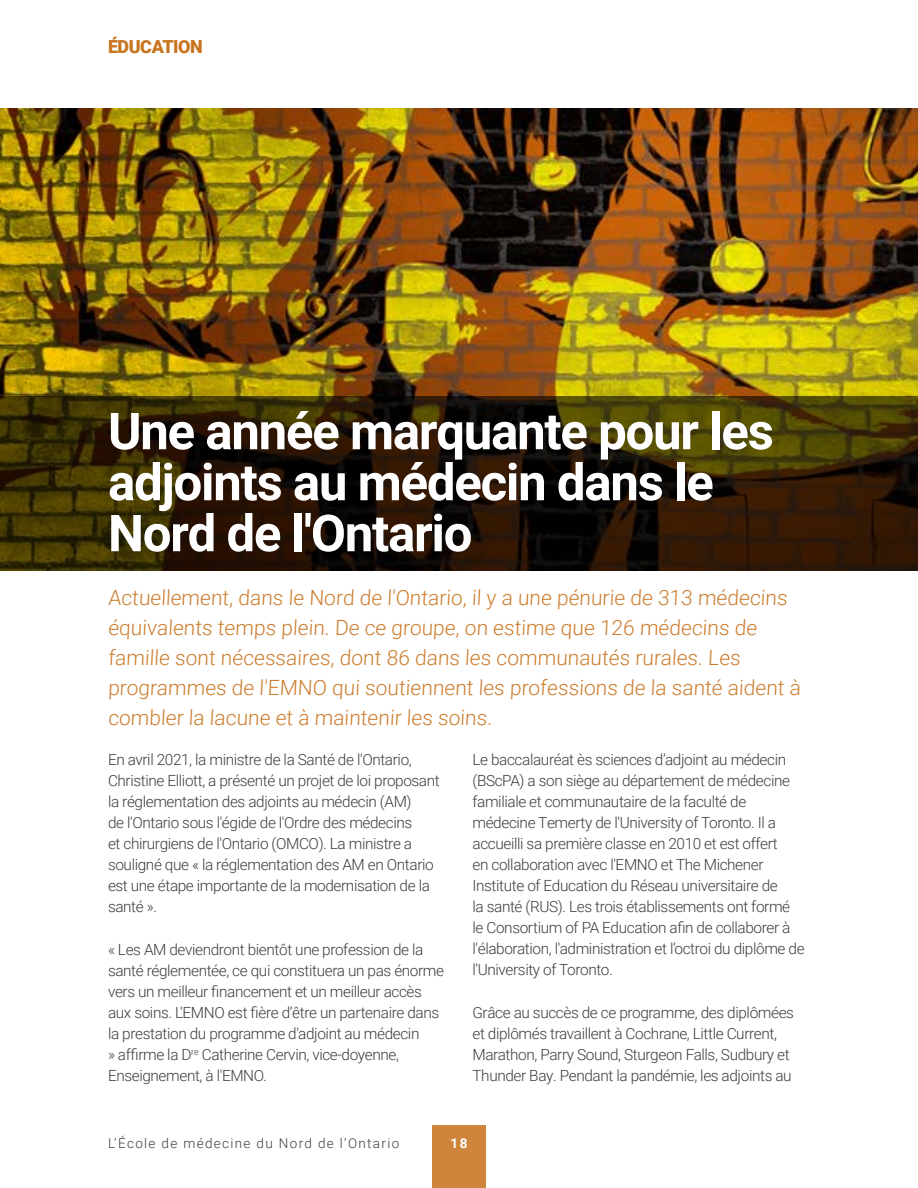
<style>
.page{position:relative;width:918px;height:1188px;background:#fff}
.page>*{position:absolute;margin:0;border:0;box-sizing:border-box;transform-origin:0 0}
.t1{font:700 51px/51px "Roboto";letter-spacing:-.025em;color:#fff}
.t2{font:300 21px/30px "Roboto";color:#cc7d2e}
.t3{font:900 18px "Roboto";letter-spacing:-.025em;color:#c8741f}
.t4{font:300 15.3px/21px "Roboto";letter-spacing:-.025em;color:#3d3c3e}
.t5{font:300 13.5px "Roboto";letter-spacing:.1em;color:#3d3c3e}
.t6{font:700 13.5px "Roboto";color:#fff}
</style>
<div class="page">
<div style="left:432px;top:1125px;width:54px;height:63px;background:#cf853b"></div>
<img style="left:0;top:108px;width:918px;height:288px">
<svg style="left:0;top:396px;width:918px;height:174px;background:#2b1e04"></svg>
<p class="t3" style="left:108px;top:34px;width:96px">ÉDUCATION</p>
<h1 class="t1" style="left:108px;top:404px;width:667px">Une année marquante pour les adjoints au médecin dans le<br>Nord de l'Ontario</h1>
<p class="t2" style="left:108px;top:582px;width:696px">Actuellement, dans le Nord de l'Ontario, il y a une pénurie de 313 médecins équivalents temps plein. De ce groupe, on estime que 126 médecins de famille sont nécessaires, dont 86 dans les communautés rurales. Les programmes de l'EMNO qui soutiennent les professions de la santé aident à combler la lacune et à maintenir les soins.</p>
<p class="t4" style="left:108px;top:748px;width:333px">En avril 2021, la ministre de la Santé de l'Ontario, Christine Elliott, a présenté un projet de loi proposant la réglementation des adjoints au médecin (AM)<br>de l'Ontario sous l'égide de l'Ordre des médecins<br>et chirurgiens de l'Ontario (OMCO). La ministre a souligné que « la réglementation des AM en Ontario est une étape importante de la modernisation de la santé ».</p>
<p class="t4" style="left:108px;top:939px;width:338px">« Les AM deviendront bientôt une profession de la santé réglementée, ce qui constituera un pas énorme vers un meilleur financement et un meilleur accès aux soins. L'EMNO est fière d’être un partenaire dans la prestation du programme d'adjoint au médecin<br>» affirme la D<sup>re</sup> Catherine Cervin, vice-doyenne, Enseignement, à l'EMNO.</p>
<p class="t4" style="left:473px;top:748px;width:334px">Le baccalauréat ès sciences d’adjoint au médecin (BScPA) a son siège au département de médecine familiale et communautaire de la faculté de médecine Temerty de l'University of Toronto. Il a accueilli sa première classe en 2010 et est offert<br>en collaboration avec l'EMNO et The Michener Institute of Education du Réseau universitaire de<br>la santé (RUS). Les trois établissements ont formé le Consortium of PA Education afin de collaborer à l'élaboration, l'administration et l’octroi du diplôme de l'University of Toronto.</p>
<p class="t4" style="left:473px;top:1002px;width:323px">Grâce au succès de ce programme, des diplômées et diplômés travaillent à Cochrane, Little Current, Marathon, Parry Sound, Sturgeon Falls, Sudbury et Thunder Bay. Pendant la pandémie, les adjoints au</p>
<p class="t5" style="left:108px;top:1133px;width:293px">L’École de médecine du Nord de l’Ontario</p>
<p class="t6" style="left:451px;top:1133px;width:18px">18</p>
</div>
